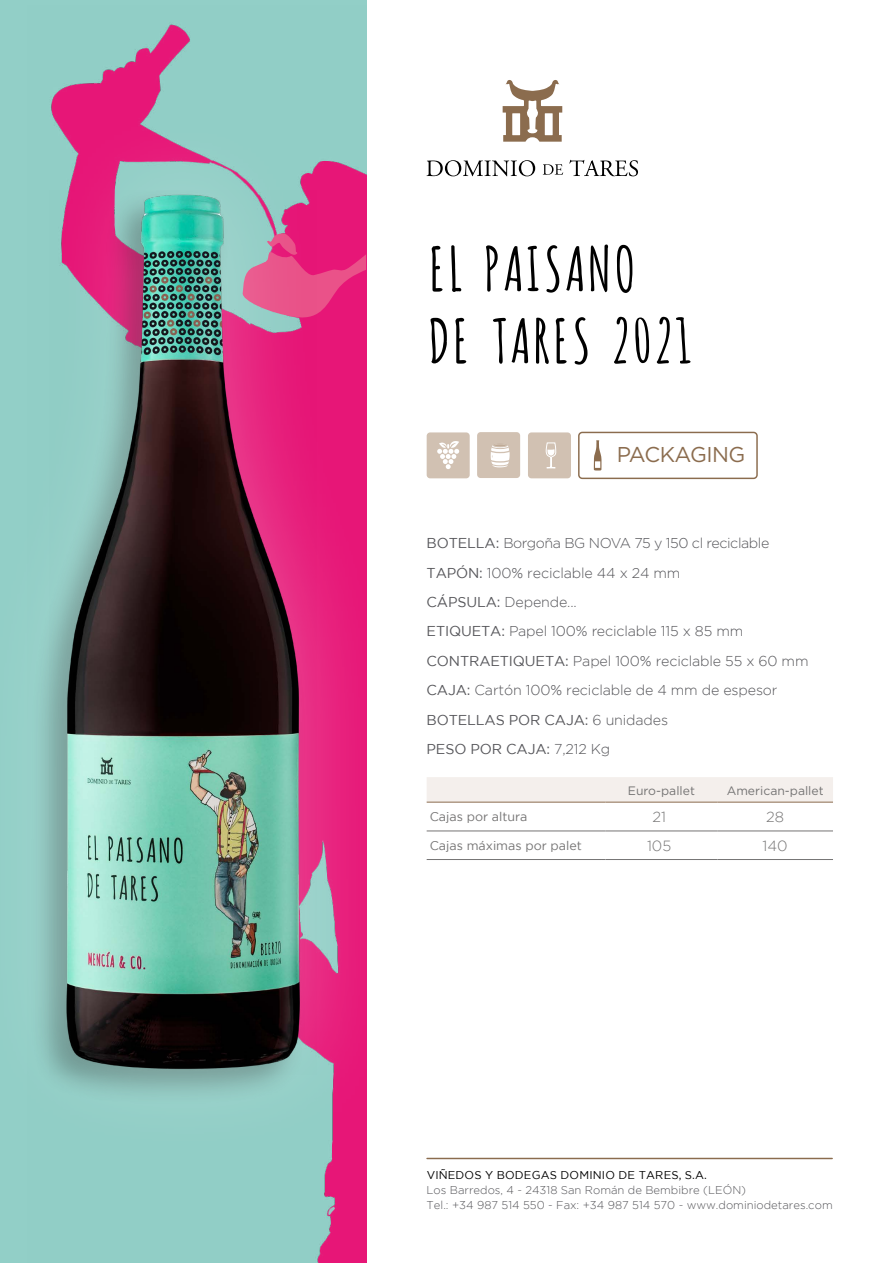
<style>
.page{position:relative;width:893px;height:1263px;background:#fff}
.page>*{position:absolute;margin:0;border:0;box-sizing:border-box;transform-origin:0 0}
.t1{font:700 60px/72px "Amatica SC";letter-spacing:-.025em;color:#000}
.t2{font:21.45px "Gotham";letter-spacing:-.03em;color:#8b6c4e}
.t3{font:300 14.7px "Gotham";color:#757474}
.t4{font:300 14.25px/29.4px "Gotham";letter-spacing:-.01em;color:#56565a}
.t5{font:12.45px "Gotham";color:#757474}
.t6{font:12.15px "Gotham";color:#757474}
.t7{font:300 11.25px/15.1px "Gotham";color:#56565a}
.t8{font:11.25px "Gotham";letter-spacing:.015em;color:#000}
.s1{font-weight:400}
.s2{font-style:inherit}
</style>
<div class="page">
<div style="left:578px;top:432px;width:180px;height:47px;border:1px solid #8b6c4e;border-radius:3px"></div>
<div style="left:528px;top:432px;width:43px;height:46px;background:#d1c1b2;border-radius:3px"></div>
<div style="left:427px;top:432px;width:43px;height:46px;background:#d1c1b2;border-radius:3px"></div>
<svg style="left:437px;top:441px;width:22px;height:28px"></svg>
<svg style="left:545px;top:442px;width:12px;height:27px"></svg>
<svg style="left:594px;top:440px;width:8px;height:30px"></svg>
<hr style="left:427px;top:1158px;width:405px;height:1px;background:#8b6c4e">
<svg style="left:427px;top:160px;width:108px;height:16px"></svg>
<svg style="left:543px;top:164px;width:20px;height:11px"></svg>
<svg style="left:569px;top:160px;width:69px;height:16px"></svg>
<svg style="left:503px;top:80px;width:59px;height:62px"></svg>
<div style="left:477px;top:432px;width:43px;height:46px;background:#d1c1b2;border-radius:3px"></div>
<svg style="left:490px;top:444px;width:20px;height:23px"></svg>
<div style="left:427px;top:777px;width:406px;height:26px;background:#f4efec"></div>
<hr style="left:605px;top:802px;width:112px;height:1px;background:#8b6c4e">
<hr style="left:717px;top:802px;width:116px;height:1px;background:#8b6c4e">
<hr style="left:427px;top:831px;width:174px;height:1px;background:#757474">
<hr style="left:605px;top:831px;width:112px;height:1px;background:#757474">
<hr style="left:717px;top:831px;width:116px;height:1px;background:#757474">
<hr style="left:427px;top:859px;width:174px;height:1px;background:#757474">
<hr style="left:605px;top:859px;width:112px;height:1px;background:#757474">
<hr style="left:717px;top:859px;width:116px;height:1px;background:#757474">
<img style="left:28px;top:5px;width:338px;height:1258px">
<div style="left:0;top:101px;width:396px;height:1063px;background:#fff;opacity:.3"></div>
<img style="left:50px;top:190px;width:266px;height:884px">
<h1 class="t1" style="left:427px;top:227px;width:270px">EL PAISANO<br>DE TARES 2021</h1>
<h2 class="t2" style="left:617px;top:442px;width:130px">PACKAGING</h2>
<p class="t4" style="left:427px;top:528px;width:383px"><span class="s1">BOTELLA:</span> <span class="s2">Borgoña BG NOVA 75 y 150 cl reciclable </span><span class="s1">TAPÓN:</span> 100% reciclable 44 x 24 mm<br><span class="s1">CÁPSULA:</span> Depende...<br><span class="s1">ETIQUETA:</span> <span class="s2">Papel 100% reciclable 1</span>15 x 85 mm <span class="s1">CONTRAETIQUETA:</span> Papel 100% reciclable 55 x 60 mm <span class="s1">CAJA:</span> Cartón 100% reciclable de 4 mm de espesor <span class="s1">BOTELLAS POR CAJA:</span> 6 unidades<br><span class="s1">PESO POR CAJA:</span> 7,212 Kg</p>
<p class="t6" style="left:628px;top:783px;width:68px">Euro-pallet</p>
<p class="t6" style="left:727px;top:783px;width:98px">American-pallet</p>
<p class="t5" style="left:430px;top:810px;width:99px">Cajas por altura</p>
<p class="t3" style="left:652px;top:809px;width:15px">21</p>
<p class="t3" style="left:766px;top:809px;width:19px">28</p>
<p class="t5" style="left:430px;top:838px;width:154px">Cajas máximas por palet</p>
<p class="t3" style="left:647px;top:837px;width:26px">105</p>
<p class="t3" style="left:763px;top:837px;width:27px">140</p>
<p class="t8" style="left:427px;top:1168px;width:282px">VIÑEDOS Y BODEGAS DOMINIO DE TARES, S.A.</p>
<p class="t7" style="left:427px;top:1182px;width:408px">Los Barredos, 4 - 24318 San Román de Bembibre (LEÓN)<br>Tel.: +34 987 514 550 - Fax: +34 987 514 570 - www.dominiodetares.com</p>
</div>
